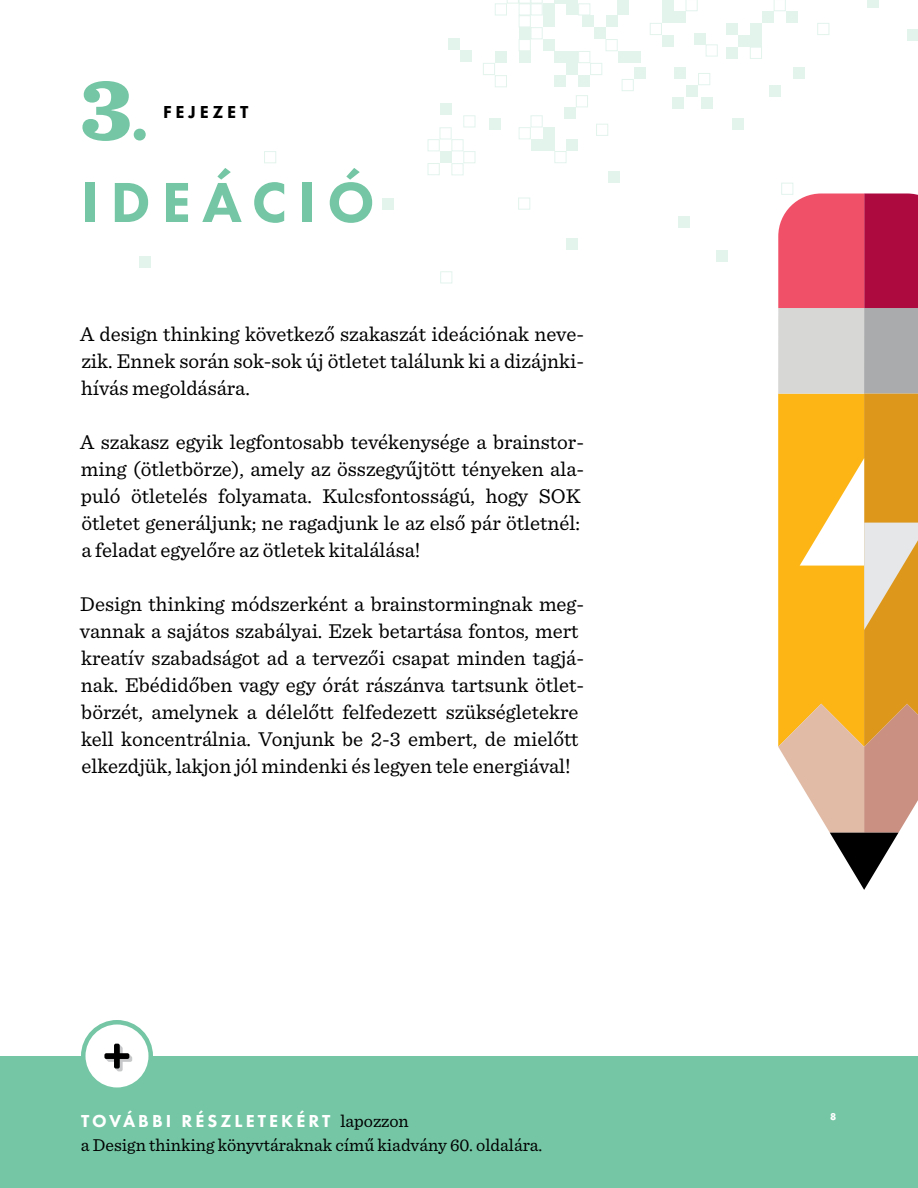
<style>
.page{position:relative;width:918px;height:1188px;background:#fff}
.page>*{position:absolute;margin:0;border:0;box-sizing:border-box;transform-origin:0 0}
.t1{font:900 90px "Sentinel";color:#74c6a5}
.t2{font:800 58.5px "Futura PT";letter-spacing:.19em;color:#74c6a5}
.t3{font:21px/27px "Sentinel";color:#000}
.t4{font:18px "Sentinel";color:#000}
.t5{font:800 18px "Futura PT";letter-spacing:.17em;color:#fff}
.t6{font:800 18px "Futura PT";letter-spacing:.21em;color:#000}
.t7{font:700 9px "Futura Std";color:#fff}
.s1{font-size:60px}
.s2{font-family:"Sentinel";font-weight:400;color:#000}
</style>
<div class="page">
<div style="left:674px;top:11px;width:12px;height:12px;background:#e3f4ed"></div>
<div style="left:543px;top:127px;width:11px;height:12px;background:#e3f4ed"></div>
<div style="left:630px;top:51px;width:11px;height:12px;background:#e3f4ed"></div>
<div style="left:662px;top:35px;width:12px;height:12px;background:#e3f4ed"></div>
<div style="left:566px;top:139px;width:12px;height:12px;background:#e3f4ed"></div>
<div style="left:448px;top:38px;width:12px;height:12px;background:#e3f4ed"></div>
<div style="left:634px;top:67px;width:12px;height:12px;background:#e3f4ed"></div>
<div style="left:694px;top:33px;width:12px;height:12px;background:#e3f4ed"></div>
<div style="left:564px;top:107px;width:12px;height:12px;background:#e3f4ed"></div>
<div style="left:738px;top:35px;width:12px;height:12px;background:#e3f4ed"></div>
<div style="left:566px;top:63px;width:12px;height:12px;background:#e3f4ed"></div>
<div style="left:786px;top:11px;width:12px;height:12px;background:#e3f4ed"></div>
<div style="left:543px;top:15px;width:11px;height:12px;background:#e3f4ed"></div>
<div style="left:543px;top:3px;width:11px;height:12px;background:#e3f4ed"></div>
<div style="left:490px;top:118px;width:11px;height:12px;background:#e3f4ed"></div>
<div style="left:382px;top:198px;width:12px;height:12px;background:#e3f4ed"></div>
<div style="left:726px;top:47px;width:12px;height:12px;background:#e3f4ed"></div>
<div style="left:578px;top:75px;width:12px;height:12px;background:#e3f4ed"></div>
<div style="left:519px;top:27px;width:12px;height:12px;background:#e3f4ed"></div>
<svg style="left:554px;top:0;width:24px;height:3px"></svg>
<div style="left:566px;top:238px;width:12px;height:12px;background:#e3f4ed"></div>
<div style="left:594px;top:27px;width:12px;height:12px;background:#e3f4ed"></div>
<div style="left:750px;top:35px;width:12px;height:12px;background:#e3f4ed"></div>
<div style="left:566px;top:51px;width:12px;height:12px;background:#e3f4ed"></div>
<div style="left:617px;top:3px;width:12px;height:12px;background:#e3f4ed"></div>
<div style="left:566px;top:3px;width:12px;height:12px;background:#e3f4ed"></div>
<div style="left:582px;top:15px;width:12px;height:12px;background:#e3f4ed"></div>
<div style="left:662px;top:11px;width:12px;height:12px;background:#e3f4ed"></div>
<div style="left:543px;top:139px;width:11px;height:12px;background:#e3f4ed"></div>
<div style="left:618px;top:51px;width:12px;height:12px;background:#e3f4ed"></div>
<div style="left:606px;top:15px;width:12px;height:12px;background:#e3f4ed"></div>
<div style="left:750px;top:23px;width:12px;height:12px;background:#e3f4ed"></div>
<div style="left:554px;top:51px;width:12px;height:12px;background:#e3f4ed"></div>
<svg style="left:617px;top:0;width:12px;height:3px"></svg>
<div style="left:139px;top:256px;width:12px;height:12px;background:#e3f4ed"></div>
<div style="left:495px;top:51px;width:12px;height:12px;background:#e3f4ed"></div>
<div style="left:762px;top:11px;width:12px;height:12px;background:#e3f4ed"></div>
<div style="left:543px;top:39px;width:11px;height:12px;background:#e3f4ed"></div>
<div style="left:726px;top:23px;width:12px;height:12px;background:#e3f4ed"></div>
<div style="left:554px;top:75px;width:12px;height:12px;background:#e3f4ed"></div>
<div style="left:519px;top:51px;width:12px;height:12px;background:#e3f4ed"></div>
<div style="left:686px;top:85px;width:12px;height:12px;background:#e3f4ed"></div>
<div style="left:793px;top:67px;width:12px;height:12px;background:#e3f4ed"></div>
<div style="left:672px;top:97px;width:12px;height:12px;background:#e3f4ed"></div>
<div style="left:769px;top:85px;width:12px;height:12px;background:#e3f4ed"></div>
<div style="left:662px;top:0;width:12px;height:11px;background:#e3f4ed"></div>
<div style="left:531px;top:139px;width:12px;height:12px;background:#e3f4ed"></div>
<div style="left:608px;top:171px;width:12px;height:12px;background:#e3f4ed"></div>
<div style="left:701px;top:97px;width:12px;height:12px;background:#e3f4ed"></div>
<div style="left:440px;top:104px;width:12px;height:11px;background:#e3f4ed"></div>
<div style="left:460px;top:50px;width:12px;height:12px;background:#e3f4ed"></div>
<div style="left:678px;top:216px;width:12px;height:12px;background:#e3f4ed"></div>
<div style="left:732px;top:118px;width:12px;height:12px;background:#e3f4ed"></div>
<div style="left:716px;top:250px;width:12px;height:12px;background:#e3f4ed"></div>
<div style="left:674px;top:67px;width:12px;height:12px;background:#e3f4ed"></div>
<div style="left:867px;top:0;width:12px;height:7px;background:#e3f4ed"></div>
<div style="left:908px;top:29px;width:10px;height:12px;background:#e3f4ed"></div>
<div style="left:440px;top:151px;width:12px;height:12px;background:#e3f4ed"></div>
<div style="left:774px;top:0;width:12px;height:11px;border:1px solid #e3f4ed"></div>
<div style="left:531px;top:27px;width:12px;height:12px;border:1px solid #e3f4ed"></div>
<svg style="left:507px;top:0;width:36px;height:3px"></svg>
<div style="left:519px;top:3px;width:12px;height:12px;border:1px solid #e3f4ed"></div>
<div style="left:531px;top:3px;width:12px;height:12px;border:1px solid #e3f4ed"></div>
<div style="left:578px;top:3px;width:12px;height:12px;border:1px solid #e3f4ed"></div>
<div style="left:495px;top:3px;width:12px;height:12px;border:1px solid #e3f4ed"></div>
<div style="left:519px;top:15px;width:12px;height:12px;border:1px solid #e3f4ed"></div>
<div style="left:750px;top:47px;width:12px;height:12px;border:1px solid #e3f4ed"></div>
<div style="left:578px;top:51px;width:12px;height:12px;border:1px solid #e3f4ed"></div>
<div style="left:519px;top:39px;width:12px;height:12px;border:1px solid #e3f4ed"></div>
<div style="left:817px;top:23px;width:12px;height:12px;border:1px solid #e3f4ed"></div>
<div style="left:781px;top:183px;width:12px;height:12px;border:1px solid #e3f4ed"></div>
<div style="left:483px;top:63px;width:12px;height:12px;border:1px solid #e3f4ed"></div>
<div style="left:686px;top:0;width:12px;height:11px;border:1px solid #e3f4ed"></div>
<div style="left:531px;top:115px;width:12px;height:12px;border:1px solid #e3f4ed"></div>
<div style="left:596px;top:124px;width:12px;height:12px;border:1px solid #e3f4ed"></div>
<div style="left:519px;top:127px;width:12px;height:12px;border:1px solid #e3f4ed"></div>
<div style="left:428px;top:163px;width:12px;height:12px;border:1px solid #e3f4ed"></div>
<div style="left:428px;top:139px;width:12px;height:12px;border:1px solid #e3f4ed"></div>
<div style="left:440px;top:127px;width:12px;height:12px;border:1px solid #e3f4ed"></div>
<div style="left:452px;top:139px;width:11px;height:12px;border:1px solid #e3f4ed"></div>
<div style="left:463px;top:151px;width:12px;height:12px;border:1px solid #e3f4ed"></div>
<div style="left:495px;top:75px;width:12px;height:12px;border:1px solid #e3f4ed"></div>
<div style="left:698px;top:73px;width:12px;height:12px;border:1px solid #e3f4ed"></div>
<div style="left:706px;top:45px;width:12px;height:11px;border:1px solid #e3f4ed"></div>
<div style="left:576px;top:95px;width:12px;height:12px;border:1px solid #e3f4ed"></div>
<div style="left:463px;top:115px;width:12px;height:12px;border:1px solid #e3f4ed"></div>
<div style="left:452px;top:163px;width:11px;height:12px;border:1px solid #e3f4ed"></div>
<div style="left:650px;top:23px;width:12px;height:12px;border:1px solid #e3f4ed"></div>
<div style="left:554px;top:151px;width:12px;height:12px;border:1px solid #e3f4ed"></div>
<div style="left:606px;top:39px;width:12px;height:12px;border:1px solid #e3f4ed"></div>
<div style="left:590px;top:63px;width:12px;height:12px;border:1px solid #e3f4ed"></div>
<div style="left:622px;top:79px;width:12px;height:12px;border:1px solid #e3f4ed"></div>
<div style="left:518px;top:198px;width:12px;height:12px;border:1px solid #e3f4ed"></div>
<div style="left:440px;top:271px;width:12px;height:12px;border:1px solid #e3f4ed"></div>
<div style="left:264px;top:151px;width:12px;height:12px;border:1px solid #e3f4ed"></div>
<div style="left:0;top:1056px;width:918px;height:132px;background:#74c6a5"></div>
<div style="left:83px;top:1022px;width:68px;height:68px;background:#fff;border-radius:50%"></div>
<div style="left:81px;top:1020px;width:72px;height:72px;border:4px solid #74c6a5;border-radius:50%"></div>
<svg style="left:104px;top:1044px;width:28px;height:27px"></svg>
<div style="left:778px;top:308px;width:86px;height:86px;background:#d7d8d6"></div>
<div style="left:864px;top:308px;width:54px;height:86px;background:#a9abac"></div>
<svg style="left:778px;top:193px;width:140px;height:115px"></svg>
<svg style="left:778px;top:394px;width:140px;height:496px"></svg>
<h1 class="t1" style="left:81px;top:38px;width:68px">3<span class="s1">.</span></h1>
<p class="t6" style="left:163px;top:101px;width:87px">FEJEZET</p>
<h2 class="t2" style="left:82px;top:166px;width:295px">IDEÁCIÓ</h2>
<p class="t3" style="left:80px;top:319px;width:506px;text-align:justify">A design thinking következő szakaszát ideációnak neve&shy;zik. Ennek során sok-sok új ötletet találunk ki a dizájnki&shy;hívás megoldására.</p>
<p class="t3" style="left:80px;top:427px;width:506px">A szakasz egyik legfontosabb tevékenysége a brainstor&shy;ming (ötletbörze), amely az összegyűjtött tényeken ala&shy;puló ötletelés folyamata. Kulcsfontosságú, hogy SOK ötletet generáljunk; ne ragadjunk le az első pár ötletnél: a feladat egyelőre az ötletek kitalálása!</p>
<p class="t3" style="left:80px;top:589px;width:506px">Design thinking módszerként a brainstormingnak meg&shy;vannak a sajátos szabályai. Ezek betartása fontos, mert kreatív szabadságot ad a tervezői csapat minden tagjá&shy;nak. Ebédidőben vagy egy órát rászánva tartsunk ötlet&shy;börzét, amelynek a délelőtt felfedezett szükségletekre kell koncentrálnia. Vonjunk be 2-3 embert, de mielőtt elkezdjük, lakjon jól mindenki és legyen tele energiával!</p>
<p class="t5" style="left:81px;top:1110px;width:329px">TOVÁBBI RÉSZLETEKÉRT <span class="s2">lapozzon</span></p>
<p class="t4" style="left:81px;top:1132px;width:463px">a Design thinking könyvtáraknak című kiadvány 60. oldalára.</p>
<p class="t7" style="left:830px;top:1111px;width:8px">8</p>
</div>
